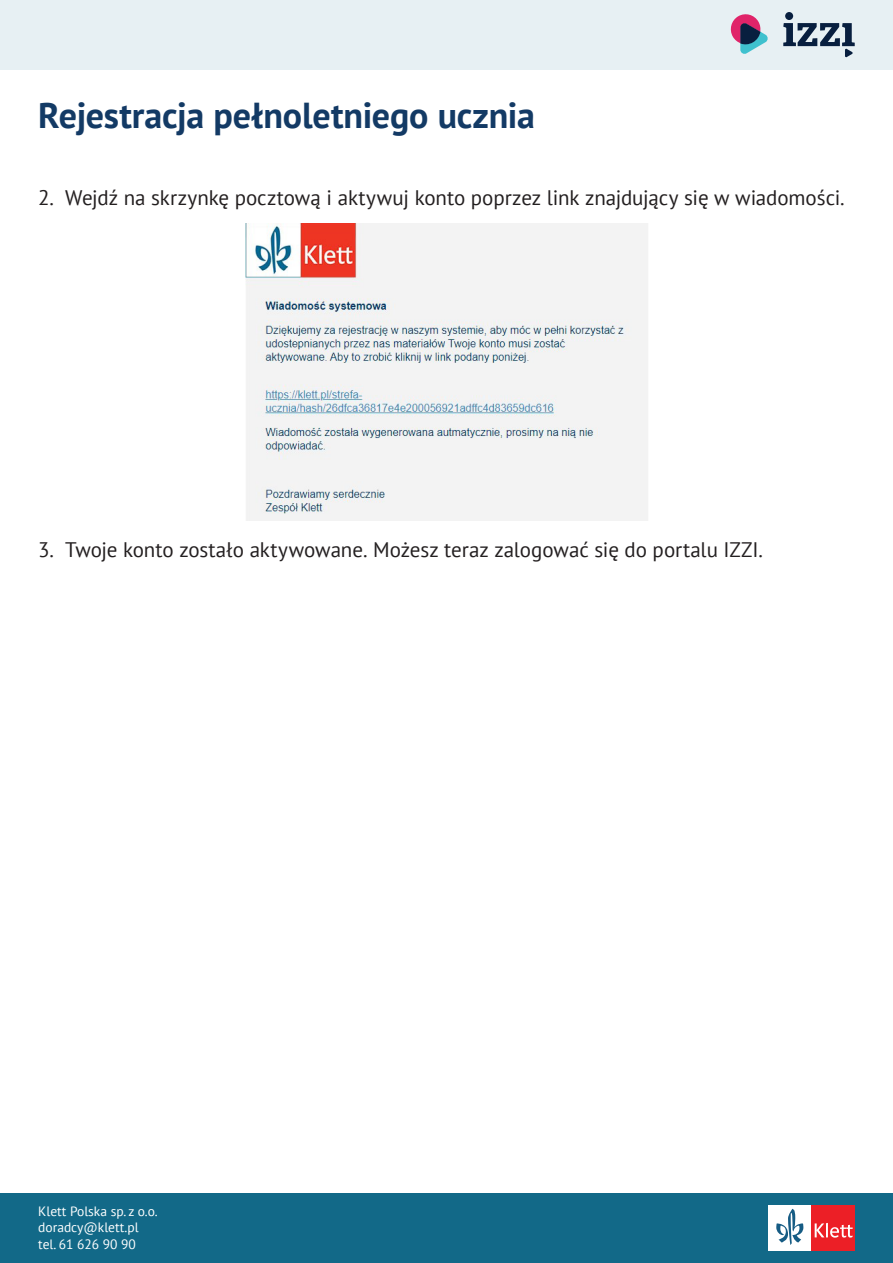
<style>
.page{position:relative;width:893px;height:1263px;background:#fff}
.page>*{position:absolute;margin:0;border:0;box-sizing:border-box;transform-origin:0 0}
.t1{font:700 36px "PT Sans";letter-spacing:-.005em;color:#133a65}
.t2{font:21px "PT Sans";letter-spacing:-.005em;color:#231f20}
.t3{font:13.5px/16.2px "PT Sans";color:#fff}
</style>
<div class="page">
<img style="left:245px;top:223px;width:403px;height:297px">
<div style="left:0;top:1194px;width:893px;height:69px;background:#126988"></div>
<div style="left:769px;top:1206px;width:43px;height:45px;background:#fff"></div>
<div style="left:811px;top:1206px;width:44px;height:45px;background:#ec1f26"></div>
<svg style="left:776px;top:1209px;width:27px;height:36px"></svg>
<svg style="left:815px;top:1223px;width:38px;height:14px"></svg>
<div style="left:0;top:0;width:893px;height:69px;background:#e7f0f3"></div>
<svg style="left:730px;top:14px;width:38px;height:40px"></svg>
<svg style="left:783px;top:12px;width:72px;height:46px"></svg>
<h1 class="t1" style="left:38px;top:92px;width:498px">Rejestracja pełnoletniego ucznia</h1>
<p class="t2" style="left:38px;top:185px;width:808px">2. Wejdź na skrzynkę pocztową i aktywuj konto poprzez link znajdujący się w wiadomości.</p>
<p class="t2" style="left:38px;top:536px;width:726px">3. Twoje konto zostało aktywowane. Możesz teraz zalogować się do portalu IZZI.</p>
<p class="t3" style="left:38px;top:1203px;width:121px">Klett Polska sp. z o.o. doradcy@klett.pl tel. 61 626 90 90</p>
</div>
